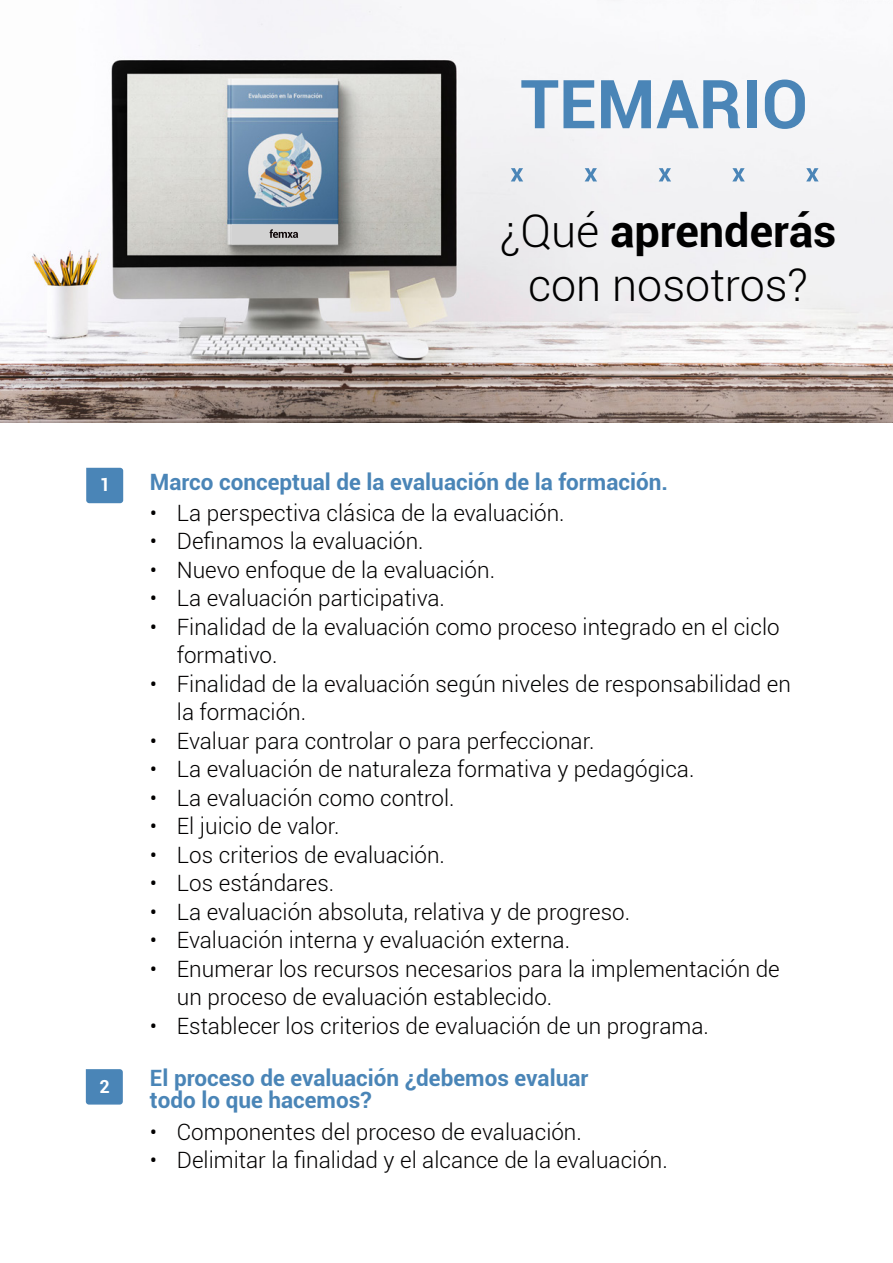
<style>
.page{position:relative;width:893px;height:1263px;background:#fff}
.page>*{position:absolute;margin:0;border:0;box-sizing:border-box;transform-origin:0 0}
.t1{font:700 67.5px "Roboto";color:#4a85b7}
.t2{font:700 45px "Roboto";color:#000}
.t3{font:300 45px "Roboto";color:#000}
.t4{font:300 22.5px/28.5px "Roboto";color:#020000}
.t5{font:700 22.5px "Roboto";color:#4a85b7}
.t6{font:700 18px "Roboto";color:#fff}
.s1{font-weight:300}
</style>
<div class="page">
<img style="left:0;top:0;width:893px;height:422px">
<svg style="left:511px;top:168px;width:12px;height:13px"></svg>
<svg style="left:585px;top:168px;width:12px;height:13px"></svg>
<svg style="left:659px;top:168px;width:12px;height:13px"></svg>
<svg style="left:732px;top:168px;width:13px;height:13px"></svg>
<svg style="left:806px;top:168px;width:13px;height:13px"></svg>
<div style="left:233px;top:225px;width:105px;height:19px;background:#d2d2d2"></div>
<svg style="left:270px;top:229px;width:28px;height:9px"></svg>
<svg style="left:86px;top:468px;width:37px;height:35px"></svg>
<svg style="left:86px;top:1069px;width:37px;height:35px"></svg>
<p class="t1" style="left:520px;top:57px;width:289px">TEMARIO</p>
<p class="t2" style="left:500px;top:200px;width:338px"><span class="s1">¿Qué</span> aprenderás</p>
<p class="t3" style="left:528px;top:254px;width:282px">con nosotros?</p>
<p class="t6" style="left:100px;top:472px;width:12px">1</p>
<p class="t6" style="left:99px;top:1074px;width:12px">2</p>
<p class="t5" style="left:150px;top:466px;width:520px">Marco conceptual de la evaluación de la formación.</p>
<p class="t4" style="left:150px;top:498px;width:416px">• La perspectiva clásica de la evaluación.</p>
<p class="t4" style="left:150px;top:526px;width:275px">• Definamos la evaluación.</p>
<p class="t4" style="left:150px;top:555px;width:347px">• Nuevo enfoque de la evaluación.</p>
<p class="t4" style="left:150px;top:583px;width:297px">• La evaluación participativa.</p>
<p class="t4" style="left:177px;top:612px;width:604px;text-indent:-27px">• Finalidad de la evaluación como proceso integrado en el ciclo formativo.</p>
<p class="t4" style="left:177px;top:669px;width:616px;text-indent:-27px">• Finalidad de la evaluación según niveles de responsabilidad en la formación.</p>
<p class="t4" style="left:150px;top:726px;width:446px">• Evaluar para controlar o para perfeccionar.</p>
<p class="t4" style="left:150px;top:754px;width:546px">• La evaluación de naturaleza formativa y pedagógica.</p>
<p class="t4" style="left:150px;top:783px;width:306px">• La evaluación como control.</p>
<p class="t4" style="left:150px;top:811px;width:191px">• El juicio de valor.</p>
<p class="t4" style="left:150px;top:840px;width:297px">• Los criterios de evaluación.</p>
<p class="t4" style="left:150px;top:868px;width:186px">• Los estándares.</p>
<p class="t4" style="left:150px;top:897px;width:482px">• La evaluación absoluta, relativa y de progreso.</p>
<p class="t4" style="left:150px;top:925px;width:422px">• Evaluación interna y evaluación externa.</p>
<p class="t4" style="left:177px;top:954px;width:604px;text-indent:-27px">• Enumerar los recursos necesarios para la implementación de un proceso de evaluación establecido.</p>
<p class="t4" style="left:150px;top:1011px;width:560px">• Establecer los criterios de evaluación de un programa.</p>
<p class="t5" style="left:150px;top:1062px;width:440px">El proceso de evaluación ¿debemos evaluar</p>
<p class="t5" style="left:150px;top:1084px;width:223px">todo lo que hacemos?</p>
<p class="t4" style="left:150px;top:1117px;width:433px">• Componentes del proceso de evaluación.</p>
<p class="t4" style="left:150px;top:1145px;width:519px">• Delimitar la finalidad y el alcance de la evaluación.</p>
</div>
